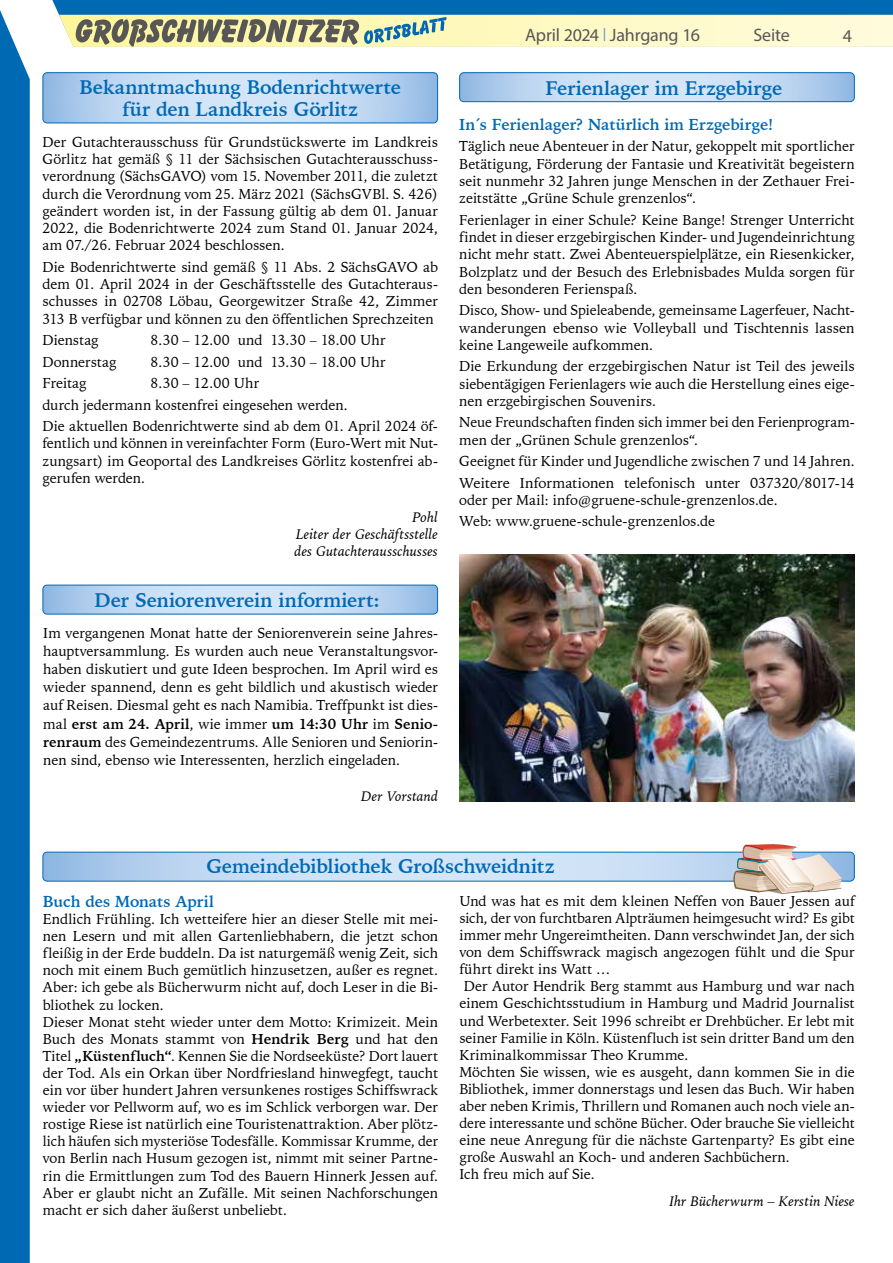
<style>
.page{position:relative;width:893px;height:1263px;background:#fff}
.page>*{position:absolute;margin:0;border:0;box-sizing:border-box;transform-origin:0 0}
.t1{font:700 19.5px/21.8px "Iowan Old Style BT";letter-spacing:-.01em;color:#0069b4;text-align:center}
.t2{font:18px "Myriad Pro";letter-spacing:-.01em;color:#575756}
.t3{font:700 15.75px "Iowan Old Style BT";letter-spacing:-.005em;color:#0069b4}
.t4{font:14.25px/17.2px "Iowan Old Style BT";color:#000;text-align:justify}
.t5{font:italic 14.25px/17.2px "Iowan Old Style BT";letter-spacing:.005em;color:#000;text-align:justify}
.s1{font-family:"Saxony";font-weight:300;color:#4f8fcd}
.s2{font-weight:700}
</style>
<div class="page">
<svg style="left:52px;top:0;width:841px;height:47px;background:#98b7b2"></svg>
<div style="left:0;top:10px;width:30px;height:1253px;background:#0069b4"></div>
<svg style="left:43px;top:73px;width:395px;height:50px;background:#c0d8f1"></svg>
<div style="left:43px;top:72px;width:395px;height:51px;border:1px solid #0069b4;border-radius:4px"></div>
<svg style="left:461px;top:74px;width:392px;height:26px;background:#c0d8f1"></svg>
<div style="left:459px;top:72px;width:396px;height:30px;border:1px solid #0069b4;border-radius:4px"></div>
<img style="left:459px;top:555px;width:396px;height:246px">
<svg style="left:43px;top:844px;width:811px;height:50px"></svg>
<svg style="left:43px;top:585px;width:395px;height:29px;background:#c0d8f1"></svg>
<div style="left:43px;top:585px;width:395px;height:29px;border:1px solid #0069b4;border-radius:4px"></div>
<p class="t2" style="left:525px;top:24px;width:176px">April 2024 <span class="s1">|</span> Jahrgang 16</p>
<p class="t2" style="left:753px;top:24px;width:38px">Seite</p>
<p class="t2" style="left:843px;top:25px;width:11px">4</p>
<h1 class="t1" style="left:79px;top:76px;width:323px">Bekanntmachung Bodenrichtwerte für den Landkreis Görlitz</h1>
<h1 class="t1" style="left:546px;top:77px;width:238px">Ferienlager im Erzgebirge</h1>
<p class="t3" style="left:459px;top:114px;width:316px">In´s Ferienlager? Natürlich im Erzgebirge!</p>
<p class="t4" style="left:459px;top:138px;width:397px">Täglich neue Abenteuer in der Natur, gekoppelt mit sportlicher Betätigung, Förderung der Fantasie und Kreativität begeistern seit nunmehr 32 Jahren junge Menschen in der Zethauer Frei&shy;zeitstätte „Grüne Schule grenzenlos“.</p>
<p class="t4" style="left:459px;top:211px;width:397px">Ferienlager in einer Schule? Keine Bange! Strenger Unterricht findet in dieser erzgebirgischen Kinder- und Jugendeinrichtung nicht mehr statt. Zwei Abenteuerspielplätze, ein Riesenkicker, Bolzplatz und der Besuch des Erlebnisbades Mulda sorgen für den besonderen Ferienspaß.</p>
<p class="t4" style="left:459px;top:301px;width:397px">Disco, Show- und Spieleabende, gemeinsame Lagerfeuer, Nacht&shy;wanderungen ebenso wie Volleyball und Tischtennis lassen keine Langeweile aufkommen.</p>
<p class="t4" style="left:459px;top:357px;width:397px">Die Erkundung der erzgebirgischen Natur ist Teil des jeweils siebentägigen Ferienlagers wie auch die Herstellung eines eige&shy;nen erzgebirgischen Souvenirs.</p>
<p class="t4" style="left:459px;top:413px;width:397px">Neue Freundschaften finden sich immer bei den Ferienprogram&shy;men der „Grünen Schule grenzenlos“.</p>
<p class="t4" style="left:459px;top:450px;width:397px;line-height:21.5px">Geeignet für Kinder und Jugendliche zwischen 7 und 14 Jahren.<br>Weitere Informationen telefonisch unter 037320/8017-14</p>
<p class="t4" style="left:459px;top:489px;width:320px;line-height:21.5px">oder per Mail: info@gruene-schule-grenzenlos.de.<br>Web: www.gruene-schule-grenzenlos.de</p>
<p class="t4" style="left:43px;top:133px;width:397px">Der Gutachterausschuss für Grundstückswerte im Landkreis Görlitz hat gemäß § 11 der Sächsischen Gutachterausschuss&shy;verordnung (SächsGAVO) vom 15. November 2011, die zuletzt durch die Verordnung vom 25. März 2021 (SächsGVBl. S. 426) geändert worden ist, in der Fassung gültig ab dem 01. Januar 2022, die Bodenrichtwerte 2024 zum Stand 01. Januar 2024, am 07./26. Februar 2024 beschlossen.</p>
<p class="t4" style="left:43px;top:258px;width:397px">Die Bodenrichtwerte sind gemäß § 11 Abs. 2 SächsGAVO ab dem 01. April 2024 in der Geschäftsstelle des Gutachteraus&shy;schusses in 02708 Löbau, Georgewitzer Straße 42, Zimmer 313 B verfügbar und können zu den öffentlichen Sprechzeiten</p>
<p class="t4" style="left:43px;top:331px;width:58px">Dienstag</p>
<p class="t4" style="left:151px;top:331px;width:237px">8.30 – 12.00 und 13.30 – 18.00 Uhr</p>
<p class="t4" style="left:43px;top:353px;width:75px">Donnerstag</p>
<p class="t4" style="left:151px;top:353px;width:237px">8.30 – 12.00 und 13.30 – 18.00 Uhr</p>
<p class="t4" style="left:43px;top:374px;width:45px">Freitag</p>
<p class="t4" style="left:43px;top:372px;width:397px;line-height:21.5px;text-align:left;text-indent:108px">8.30 – 12.00 Uhr<br>durch jedermann kostenfrei eingesehen werden.<br>Die aktuellen Bodenrichtwerte sind ab dem 01. April 2024 öf-</p>
<p class="t4" style="left:43px;top:435px;width:397px">fentlich und können in vereinfachter Form (Euro-Wert mit Nut&shy;zungsart) im Geoportal des Landkreises Görlitz kostenfrei ab&shy;gerufen werden.</p>
<p class="t5" style="left:295px;top:508px;width:145px;text-indent:118px">Pohl Leiter der Geschäftsstelle des Gutachterausschusses</p>
<h1 class="t1" style="left:95px;top:589px;width:286px">Der Seniorenverein informiert:</h1>
<p class="t4" style="left:43px;top:623px;width:396px;line-height:18.1px">Im vergangenen Monat hatte der Seniorenverein seine Jahres&shy;hauptversammlung. Es wurden auch neue Veranstaltungsvor&shy;haben diskutiert und gute Ideen besprochen. Im April wird es wieder spannend, denn es geht bildlich und akustisch wieder auf Reisen. Diesmal geht es nach Namibia. Treffpunkt ist dies&shy;mal <span class="s2">erst am 24. April</span>, wie immer <span class="s2">um 14:30 Uhr</span> im <span class="s2">Senio&shy;renraum</span> des Gemeindezentrums. Alle Senioren und Seniorin&shy;nen sind, ebenso wie Interessenten, herzlich eingeladen.</p>
<p class="t5" style="left:361px;top:788px;width:78px">Der Vorstand</p>
<h1 class="t1" style="left:206px;top:855px;width:350px">Gemeindebibliothek Großschweidnitz</h1>
<p class="t3" style="left:43px;top:891px;width:173px">Buch des Monats April</p>
<p class="t4" style="left:43px;top:910px;width:397px;text-align:left">Endlich Frühling. Ich wetteifere hier an dieser Stelle mit mei&shy;nen Lesern und mit allen Gartenliebhabern, die jetzt schon fleißig in der Erde buddeln. Da ist naturgemäß wenig Zeit, sich noch mit einem Buch gemütlich hinzusetzen, außer es regnet.<br>Aber: ich gebe als Bücherwurm nicht auf, doch Leser in die Bi&shy;bliothek zu locken.<br>Dieser Monat steht wieder unter dem Motto: Krimizeit. Mein Buch des Monats stammt von <span class="s2">Hendrik Berg</span> und hat den Titel <span class="s2">„Küstenfluch“</span>. Kennen Sie die Nordseeküste? Dort lauert der Tod. Als ein Orkan über Nordfriesland hinwegfegt, taucht ein vor über hundert Jahren versunkenes rostiges Schiffswrack wieder vor Pellworm auf, wo es im Schlick verborgen war. Der rostige Riese ist natürlich eine Touristenattraktion. Aber plötz&shy;lich häufen sich mysteriöse Todesfälle. Kommissar Krumme, der von Berlin nach Husum gezogen ist, nimmt mit seiner Partne&shy;rin die Ermittlungen zum Tod des Bauern Hinnerk Jessen auf.<br>Aber er glaubt nicht an Zufälle. Mit seinen Nachforschungen macht er sich daher äußerst unbeliebt.</p>
<p class="t4" style="left:459px;top:892px;width:397px">Und was hat es mit dem kleinen Neffen von Bauer Jessen auf</p>
<p class="t4" style="left:459px;top:909px;width:397px">sich, der von furchtbaren Alpträumen heimgesucht wird? Es gibt</p>
<p class="t4" style="left:459px;top:926px;width:397px">immer mehr Ungereimtheiten. Dann verschwindet Jan, der sich</p>
<p class="t4" style="left:459px;top:943px;width:397px">von dem Schiffswrack magisch angezogen fühlt und die Spur</p>
<p class="t4" style="left:459px;top:960px;width:153px">führt direkt ins Watt …</p>
<p class="t4" style="left:464px;top:977px;width:392px">Der Autor Hendrik Berg stammt aus Hamburg und war nach</p>
<p class="t4" style="left:459px;top:995px;width:397px">einem Geschichtsstudium in Hamburg und Madrid Journalist</p>
<p class="t4" style="left:459px;top:1012px;width:397px">und Werbetexter. Seit 1996 schreibt er Drehbücher. Er lebt mit</p>
<p class="t4" style="left:459px;top:1029px;width:397px">seiner Familie in Köln. Küstenfluch ist sein dritter Band um den</p>
<p class="t4" style="left:459px;top:1046px;width:230px">Kriminalkommissar Theo Krumme.</p>
<p class="t4" style="left:459px;top:1063px;width:397px">Möchten Sie wissen, wie es ausgeht, dann kommen Sie in die</p>
<p class="t4" style="left:459px;top:1080px;width:397px">Bibliothek, immer donnerstags und lesen das Buch. Wir haben</p>
<p class="t4" style="left:459px;top:1097px;width:397px">aber neben Krimis, Thrillern und Romanen auch noch viele an-</p>
<p class="t4" style="left:459px;top:1114px;width:397px">dere interessante und schöne Bücher. Oder brauche Sie vielleicht</p>
<p class="t4" style="left:459px;top:1131px;width:397px">eine neue Anregung für die nächste Gartenparty? Es gibt eine</p>
<p class="t4" style="left:459px;top:1148px;width:332px">große Auswahl an Koch- und anderen Sachbüchern.</p>
<p class="t4" style="left:459px;top:1166px;width:137px">Ich freu mich auf Sie.</p>
<p class="t5" style="left:669px;top:1192px;width:187px">Ihr Bücherwurm – Kerstin Niese</p>
</div>
